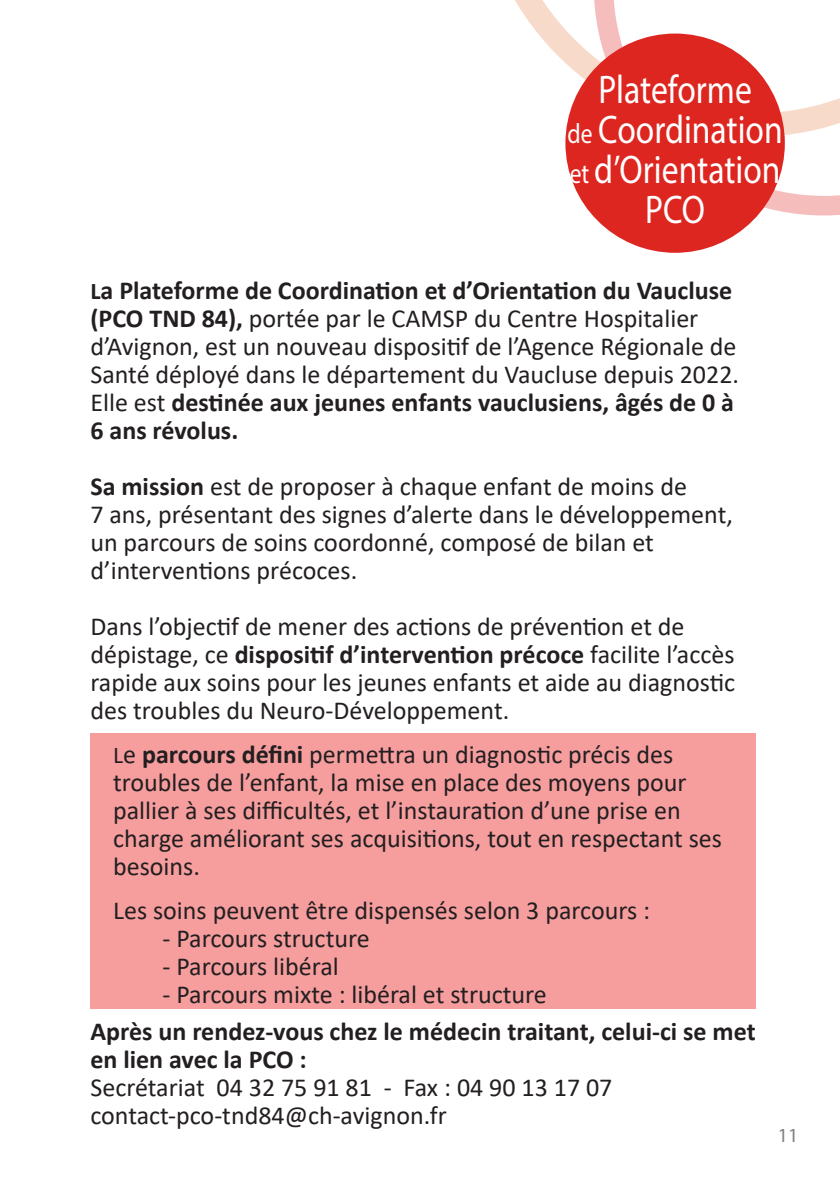
<style>
.page{position:relative;width:840px;height:1191px;background:#fff}
.page>*{position:absolute;margin:0;border:0;box-sizing:border-box;transform-origin:0 0}
.t1{font:40px/40px "Myriad Pro";color:#fff;text-align:center;scale:.84 1}
.t2{font:26px/28px "Calibri";color:#231f20}
.t3{font:700 26px/28px "Calibri";color:#231f20}
.t4{font:20px "Myriad Pro";color:#808285}
.s1{font-size:28px}
.s2{font-weight:700;font-size:24px}
.s3{font-weight:700}
.s4{font-size:24px}
</style>
<div class="page">
<svg style="left:748px;top:149px;width:91px;height:76px"></svg>
<svg style="left:515px;top:0;width:324px;height:149px"></svg>
<div style="left:565px;top:34px;width:219px;height:219px;background:#de2620;border-radius:50%"></div>
<div style="left:90px;top:733px;width:665px;height:276px;background:#f69d9e"></div>
<h1 class="t1" style="left:567px;top:69px;width:257px">Plateforme<br><span class="s1">de</span> Coordination <span class="s1">et</span> d’Orientation<br>PCO</h1>
<p class="t2" style="left:90px;top:275px;width:649px"><span class="s2">L</span><span class="s3">a Plateforme de Coordination et d’Orientation du Vaucluse (PCO TND 84),</span> portée par le CAMSP du Centre Hospitalier d’Avignon, est un nouveau dispositif de l’Agence Régionale de Santé déployé dans le département du Vaucluse depuis 2022.<br>Elle est <span class="s3">destinée aux jeunes enfants vauclusiens, âgés de 0 à 6 ans révolus.</span></p>
<p class="t2" style="left:90px;top:471px;width:643px"><span class="s3">Sa mission</span> est de proposer à chaque enfant de moins de<br>7 ans, présentant des signes d’alerte dans le développement, un parcours de soins coordonné, composé de bilan et d’interventions précoces.</p>
<p class="t2" style="left:90px;top:611px;width:646px">Dans l’objectif de mener des actions de prévention et de dépistage, ce <span class="s3">dispositif d’intervention précoce</span> facilite l’accès rapide aux soins pour les jeunes enfants et aide au diagnostic des troubles du Neuro-Développement.</p>
<p class="t2" style="left:113px;top:739px;width:610px"><span class="s4">L</span>e <span class="s3">parcours défini</span> permettra un diagnostic précis des troubles de l’enfant, la mise en place des moyens pour pallier à ses difficultés, et l’instauration d’une prise en charge améliorant ses acquisitions, tout en respectant ses besoins.</p>
<p class="t2" style="left:113px;top:895px;width:538px">Les soins peuvent être dispensés selon 3 parcours :</p>
<p class="t2" style="left:162px;top:923px;width:209px">- Parcours structure</p>
<p class="t2" style="left:162px;top:951px;width:178px">- Parcours libéral</p>
<p class="t2" style="left:162px;top:979px;width:385px">- Parcours mixte : libéral et structure</p>
<p class="t3" style="left:90px;top:1017px;width:666px">Après un rendez-vous chez le médecin traitant, celui-ci se met en lien avec la PCO :</p>
<p class="t2" style="left:90px;top:1073px;width:523px">Secrétariat 04 32 75 91 81 - Fax : 04 90 13 17 07 contact-pco-tnd84@ch-avignon.fr</p>
<p class="t4" style="left:777px;top:1123px;width:22px">11</p>
</div>
